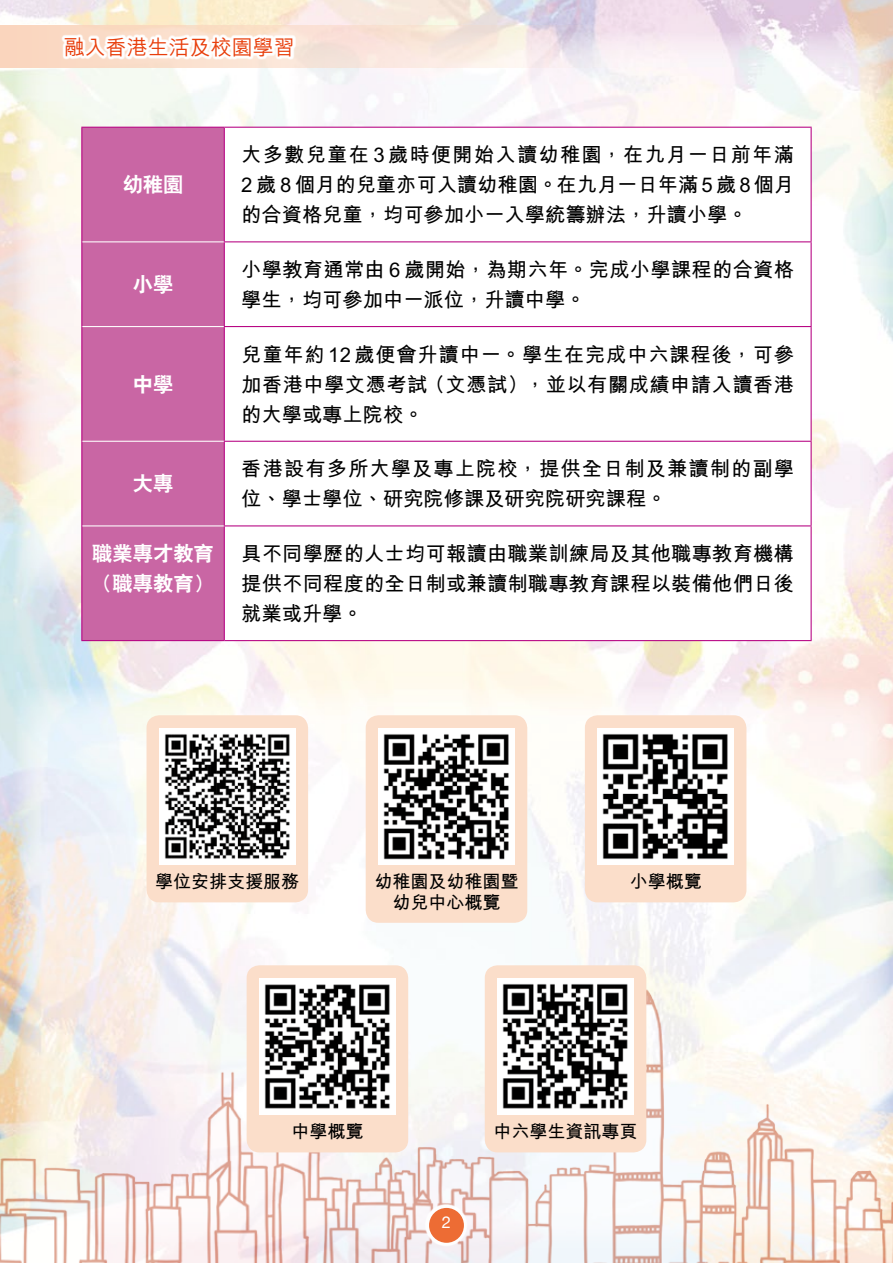
<style>
.page{position:relative;width:893px;height:1263px;background:#fff}
.page>*{position:absolute;margin:0;border:0;box-sizing:border-box;transform-origin:0 0}
.t1{font:500 21px "M Hei HK";color:#e83e0b}
.t2{font:700 20.25px/30px "M Hei HK";letter-spacing:.01em;color:#000;text-align:justify}
.t3{font:700 20.25px/30px "M Hei HK";letter-spacing:.055em;color:#000}
.t4{font:800 20.25px/30px "C Hei 2 HK";color:#fff}
.t5{font:700 18px/20.7px "M Hei HK";color:#000;text-align:center}
.t6{font:16.5px "Helvetica Neue";color:#fff}
</style>
<div class="page">
<img style="left:0;top:0;width:893px;height:974px">
<img style="left:0;top:974px;width:893px;height:289px">
<svg style="left:425px;top:1204px;width:43px;height:43px"></svg>
<div style="left:429px;top:1208px;width:35px;height:35px;background:#ed6c34;border-radius:50%"></div>
<div style="left:82px;top:128px;width:142px;height:512px;background:#c966a4"></div>
<svg style="left:225px;top:128px;width:586px;height:512px"></svg>
<hr style="left:224px;top:127px;width:588px;height:1px;background:#b60081">
<hr style="left:811px;top:128px;width:1px;height:113px;background:#b60081">
<hr style="left:224px;top:241px;width:588px;height:1px;background:#b60081">
<hr style="left:811px;top:242px;width:1px;height:84px;background:#b60081">
<hr style="left:224px;top:326px;width:588px;height:1px;background:#b60081">
<hr style="left:811px;top:327px;width:1px;height:114px;background:#b60081">
<hr style="left:224px;top:441px;width:588px;height:1px;background:#b60081">
<hr style="left:811px;top:442px;width:1px;height:83px;background:#b60081">
<hr style="left:224px;top:525px;width:588px;height:1px;background:#b60081">
<hr style="left:811px;top:526px;width:1px;height:114px;background:#b60081">
<hr style="left:224px;top:640px;width:588px;height:1px;background:#b60081">
<hr style="left:81px;top:127px;width:143px;height:1px;background:#b60081">
<hr style="left:81px;top:128px;width:1px;height:114px;background:#b60081">
<hr style="left:224px;top:128px;width:1px;height:113px;background:#b60081">
<hr style="left:81px;top:242px;width:1px;height:85px;background:#b60081">
<hr style="left:224px;top:242px;width:1px;height:84px;background:#b60081">
<hr style="left:81px;top:327px;width:1px;height:114px;background:#b60081">
<hr style="left:224px;top:327px;width:1px;height:114px;background:#b60081">
<hr style="left:81px;top:441px;width:1px;height:85px;background:#b60081">
<hr style="left:224px;top:442px;width:1px;height:83px;background:#b60081">
<hr style="left:81px;top:526px;width:1px;height:114px;background:#b60081">
<hr style="left:224px;top:526px;width:1px;height:114px;background:#b60081">
<hr style="left:81px;top:640px;width:143px;height:1px;background:#b60081">
<hr style="left:82px;top:241px;width:142px;height:1px;background:#fff">
<hr style="left:82px;top:326px;width:142px;height:1px;background:#fff">
<hr style="left:82px;top:441px;width:142px;height:1px;background:#fff">
<hr style="left:82px;top:525px;width:142px;height:1px;background:#fff">
<div style="left:585px;top:715px;width:161px;height:187px;background:#fbdeca;border-radius:13px"></div>
<img style="left:598px;top:728px;width:136px;height:136px">
<div style="left:485px;top:965px;width:161px;height:187px;background:#fbdeca;border-radius:13px"></div>
<img style="left:497px;top:978px;width:137px;height:136px">
<div style="left:247px;top:965px;width:161px;height:187px;background:#fbdeca;border-radius:13px"></div>
<img style="left:259px;top:978px;width:136px;height:136px">
<div style="left:147px;top:715px;width:161px;height:187px;background:#fbdeca;border-radius:13px"></div>
<img style="left:159px;top:728px;width:136px;height:136px">
<svg style="left:0;top:26px;width:617px;height:42px;background:#f6e2d8"></svg>
<svg style="left:61px;top:34px;width:235px;height:26px"></svg>
<div style="left:366px;top:715px;width:161px;height:208px;background:#fbdeca;border-radius:13px"></div>
<img style="left:378px;top:728px;width:136px;height:136px">
<p class="t1" style="left:64px;top:32px;width:232px">融入香港生活及校園學習</p>
<p class="t4" style="left:123px;top:170px;width:62px">幼稚園</p>
<p class="t4" style="left:133px;top:270px;width:42px">小學</p>
<p class="t4" style="left:133px;top:369px;width:42px">中學</p>
<p class="t4" style="left:133px;top:469px;width:42px">大專</p>
<p class="t2" style="left:241px;top:138px;width:554px">大多數兒童在 3歲時便開始入讀幼稚園，在九月一日前年滿2 歲 8 個月的兒童亦可入讀幼稚園。在九月一日年滿 5 歲 8 個月的合資格兒童，均可參加小一入學統籌辦法，升讀小學。</p>
<p class="t2" style="left:241px;top:253px;width:554px">小學教育通常由 6 歲開始，為期六年。完成小學課程的合資格學生，均可參加中一派位，升讀中學。</p>
<p class="t2" style="left:241px;top:338px;width:554px">兒童年約 12 歲便會升讀中一。學生在完成中六課程後，可參加香港中學文憑考試（文憑試），並以有關成績申請入讀香港的大學或專上院校。</p>
<p class="t3" style="left:241px;top:452px;width:554px">香港設有多所大學及專上院校，提供全日制及兼讀制的副學位、學士學位、研究院修課及研究院研究課程。</p>
<p class="t4" style="left:92px;top:539px;width:123px">職業專才教育（職專教育）</p>
<p class="t2" style="left:241px;top:537px;width:554px">具不同學歷的人士均可報讀由職業訓練局及其他職專教育機構提供不同程度的全日制或兼讀制職專教育課程以裝備他們日後就業或升學。</p>
<p class="t5" style="left:155px;top:870px;width:145px">學位安排支援服務</p>
<p class="t5" style="left:374px;top:870px;width:146px">幼稚園及幼稚園暨幼兒中心概覽</p>
<p class="t5" style="left:630px;top:870px;width:73px">小學概覽</p>
<p class="t5" style="left:291px;top:1120px;width:73px">中學概覽</p>
<p class="t5" style="left:494px;top:1120px;width:145px">中六學生資訊專頁</p>
<p class="t6" style="left:442px;top:1211px;width:11px">2</p>
</div>
